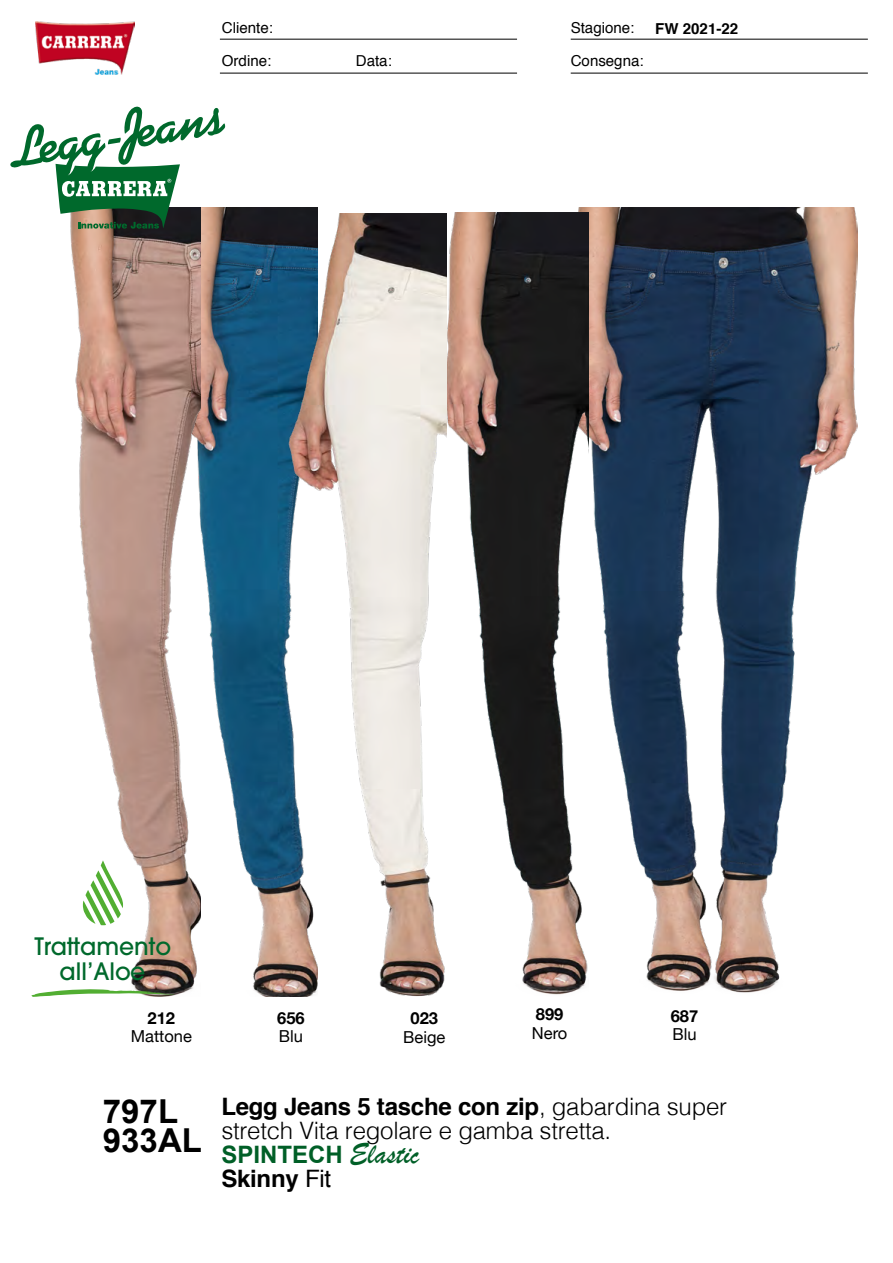
<style>
.page{position:relative;width:893px;height:1263px;background:#fff}
.page>*{position:absolute;margin:0;border:0;box-sizing:border-box;transform-origin:0 0}
.t1{font:700 33px/29px "Arial";color:#000}
.t2{font:300 24px/24px "Helvetica";letter-spacing:-.01em;color:#000}
.t3{font:700 24px "Arial";color:#005f27}
.t4{font:700 24px "Helvetica";letter-spacing:-.01em;color:#000}
.t5{font:500 23.85px/25.5px "Avant Garde";color:#00692c;text-align:center}
.t6{font:16.5px "Helvetica Neue";color:#000}
.t7{font:700 16.5px "Helvetica Neue";color:#000}
.t8{font:15.15px "Helvetica";color:#000}
.t9{font:700 15.15px "Helvetica";color:#000}
.s1{font-weight:700}
.s2{font-family:"Brush Script";font-weight:400;font-size:30px}
.s3{font-weight:400}
</style>
<div class="page">
<img style="left:36px;top:21px;width:99px;height:53px">
<hr style="left:220px;top:39px;width:297px;height:1px;background:#000">
<hr style="left:571px;top:39px;width:297px;height:1px;background:#000">
<hr style="left:220px;top:73px;width:297px;height:1px;background:#000">
<hr style="left:571px;top:73px;width:297px;height:1px;background:#000">
<img style="left:567px;top:207px;width:290px;height:786px">
<img style="left:447px;top:213px;width:142px;height:782px">
<img style="left:200px;top:207px;width:117px;height:713px">
<img style="left:70px;top:229px;width:130px;height:766px">
<img style="left:228px;top:213px;width:219px;height:784px">
<svg style="left:83px;top:860px;width:40px;height:65px"></svg>
<svg style="left:31px;top:988px;width:144px;height:9px"></svg>
<svg style="left:10px;top:106px;width:215px;height:123px"></svg>
<p class="t8" style="left:222px;top:16px;width:53px">Cliente:</p>
<p class="t8" style="left:571px;top:16px;width:65px">Stagione:</p>
<p class="t8" style="left:222px;top:49px;width:51px">Ordine:</p>
<p class="t8" style="left:356px;top:49px;width:38px">Data:</p>
<p class="t8" style="left:571px;top:49px;width:74px">Consegna:</p>
<p class="t9" style="left:655px;top:17px;width:85px">FW 2021-22</p>
<p class="t5" style="left:34px;top:933px;width:138px">Trattamento all’Aloe</p>
<p class="t7" style="left:148px;top:1005px;width:29px">212</p>
<p class="t6" style="left:131px;top:1025px;width:63px">Mattone</p>
<h1 class="t1" style="left:103px;top:1098px;width:101px">797L<br>933AL</h1>
<p class="t7" style="left:277px;top:1005px;width:29px">656</p>
<p class="t6" style="left:279px;top:1025px;width:26px">Blu</p>
<p class="t7" style="left:410px;top:1005px;width:29px">023</p>
<p class="t6" style="left:403px;top:1025px;width:44px">Beige</p>
<p class="t7" style="left:536px;top:1001px;width:29px">899</p>
<p class="t6" style="left:532px;top:1021px;width:37px">Nero</p>
<p class="t7" style="left:671px;top:1003px;width:29px">687</p>
<p class="t6" style="left:672px;top:1022px;width:26px">Blu</p>
<p class="t2" style="left:221px;top:1093px;width:507px"><span class="s1">Legg Jeans 5 tasche con zip</span>, gabardina super stretch Vita regolare e gamba stretta.</p>
<p class="t3" style="left:221px;top:1139px;width:200px">SPINTECH <span class="s2">Elastic</span></p>
<p class="t4" style="left:221px;top:1159px;width:111px">Skinny <span class="s3">Fit</span></p>
</div>
